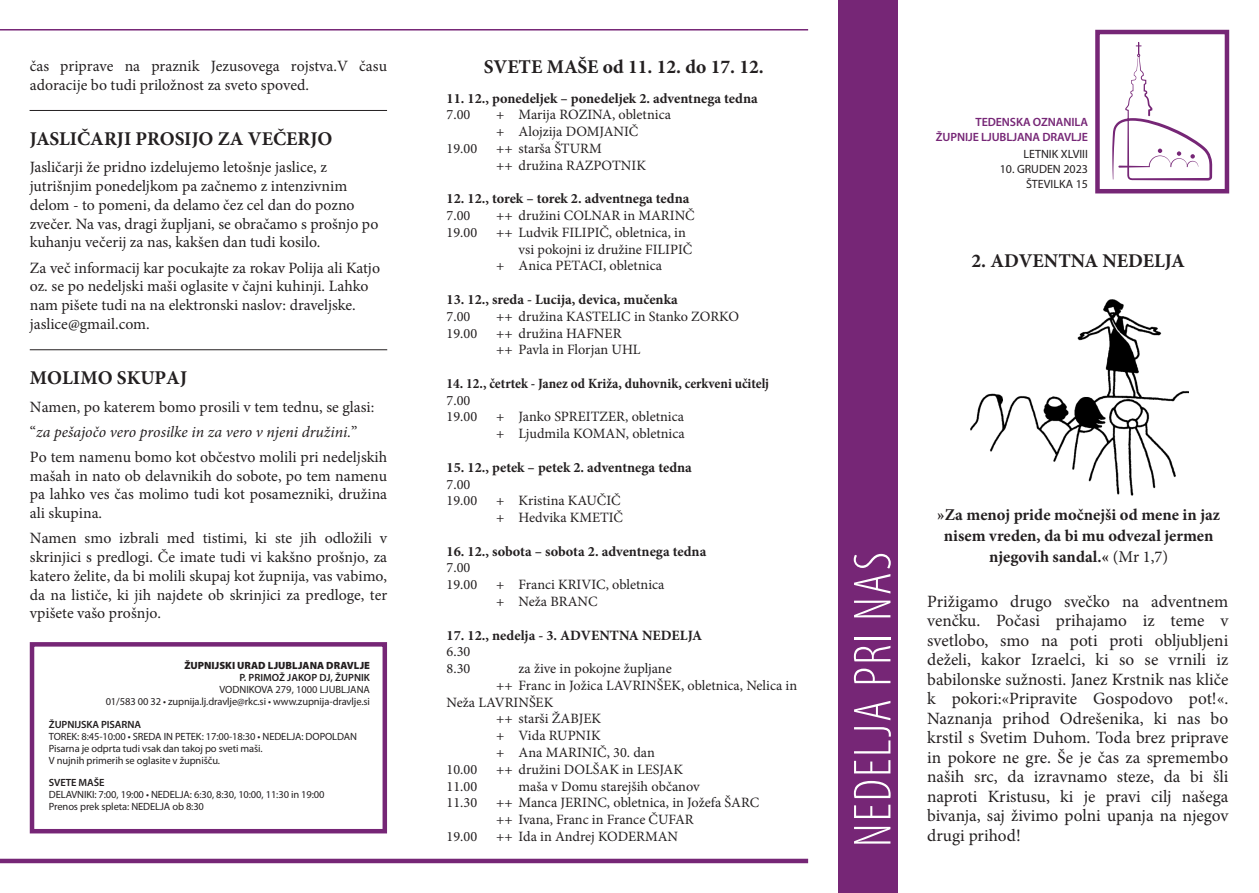
<style>
.page{position:relative;width:1259px;height:893px;background:#fff}
.page>*{position:absolute;margin:0;border:0;box-sizing:border-box;transform-origin:0 0}
.t1{font:300 condensed 54px "Myriad Pro";letter-spacing:.04em;color:#fff}
.t2{font:700 19.5px "Minion Pro";color:#231f20}
.t3{font:17.25px/19.5px "Minion Pro";color:#231f20;text-align:justify}
.t4{font:700 16.5px/21px "Minion Pro";color:#231f20;text-align:center}
.t5{font:15.75px/18.8px "Minion Pro";color:#231f20}
.t6{font:14.25px/16.8px "Minion Pro";color:#231f20}
.t7{font:700 14.25px "Minion Pro";color:#231f20}
.t8{font:700 condensed 14.25px "Minion Pro";color:#231f20}
.t9{font:600 12px/15px "Myriad Pro";letter-spacing:-.01em;color:#762676;text-align:right}
.t10{font:12px/15px "Myriad Pro";color:#231f20;text-align:right}
.t11{font:10.5px/12px "Myriad Pro";letter-spacing:-.01em;color:#231f20}
.t12{font:600 10.5px "Myriad Pro";letter-spacing:-.01em;color:#231f20}
.t13{font:900 10.5px "Myriad Pro";color:#231f20}
.s1{font-style:italic}
.s2{font-weight:400}
</style>
<div class="page">
<div style="left:30px;top:642px;width:357px;height:191px;border:4px solid #762676"></div>
<div style="left:838px;top:0;width:59px;height:893px;background:#762676"></div>
<div style="left:1095px;top:30px;width:134px;height:163px;border:4px solid #762676"></div>
<svg style="left:1112px;top:42px;width:100px;height:139px"></svg>
<hr style="left:0;top:29px;width:808px;height:2px;background:#762676">
<hr style="left:0;top:859px;width:808px;height:4px;background:#762676">
<hr style="left:30px;top:349px;width:357px;height:1px;background:#231f20">
<hr style="left:30px;top:110px;width:357px;height:1px;background:#231f20">
<img style="left:970px;top:299px;width:218px;height:197px">
<p class="t5" style="left:30px;top:58px;width:359px">čas priprave na praznik Jezusovega rojstva.V času adoracije bo tudi priložnost za sveto spoved.</p>
<p class="t2" style="left:30px;top:131px;width:304px">JASLIČARJI PROSIJO ZA VEČERJO</p>
<p class="t5" style="left:30px;top:159px;width:350px">Jasličarji že pridno izdelujemo letošnje jaslice, z jutrišnjim ponedeljkom pa začnemo z intenzivnim delom - to pomeni, da delamo čez cel dan do pozno zvečer. Na vas, dragi župljani, se obračamo s prošnjo po kuhanju večerij za nas, kakšen dan tudi kosilo.</p>
<p class="t5" style="left:30px;top:260px;width:352px">Za več informacij kar pocukajte za rokav Polija ali Katjo oz. se po nedeljski maši oglasite v čajni kuhinji. Lahko nam pišete tudi na na elektronski naslov: draveljske. jaslice@gmail.com.</p>
<p class="t2" style="left:30px;top:370px;width:159px">MOLIMO SKUPAJ</p>
<p class="t5" style="left:30px;top:395px;width:359px;line-height:25.2px">Namen, po katerem bomo prosili v tem tednu, se glasi: “<span class="s1">za pešajočo vero prosilke in za vero v njeni družini.</span>”<br>Po tem namenu bomo kot občestvo molili pri nedeljskih</p>
<p class="t5" style="left:30px;top:468px;width:359px;text-align:justify">mašah in nato ob delavnikih do sobote, po tem namenu pa lahko ves čas molimo tudi kot posamezniki, družina ali skupina.</p>
<p class="t5" style="left:30px;top:530px;width:359px;text-align:justify">Namen smo izbrali med tistimi, ki ste jih odložili v skrinjici s predlogi. Če imate tudi vi kakšno prošnjo, za katero želite, da bi molili skupaj kot župnija, vas vabimo, da na lističe, ki jih najdete ob skrinjici za predloge, ter vpišete vašo prošnjo.</p>
<p class="t13" style="left:184px;top:661px;width:187px">ŽUPNIJSKI URAD LJUBLJANA DRAVLJE</p>
<p class="t12" style="left:239px;top:673px;width:132px">P. PRIMOŽ JAKOP DJ, ŽUPNIK</p>
<p class="t11" style="left:106px;top:684px;width:266px;text-align:right">VODNIKOVA 279, 1000 LJUBLJANA<br>01/583 00 32 • zupnija.lj.dravlje@rkc.si • www.zupnija-dravlje.si</p>
<p class="t12" style="left:49px;top:720px;width:94px">ŽUPNIJSKA PISARNA</p>
<p class="t11" style="left:49px;top:731px;width:310px">TOREK: 8:45-10:00 • SREDA IN PETEK: 17:00-18:30 • NEDELJA: DOPOLDAN<br>Pisarna je odprta tudi vsak dan takoj po sveti maši.<br>V nujnih primerih se oglasite v župnišču.</p>
<p class="t12" style="left:49px;top:778px;width:57px">SVETE MAŠE</p>
<p class="t11" style="left:49px;top:790px;width:277px">DELAVNIKI: 7:00, 19:00 • NEDELJA: 6:30, 8:30, 10:00, 11:30 in 19:00<br>Prenos prek spleta: NEDELJA ob 8:30</p>
<p class="t2" style="left:484px;top:59px;width:282px">SVETE MAŠE od 11. 12. do 17. 12.</p>
<p class="t7" style="left:446px;top:92px;width:313px">11. 12., ponedeljek – ponedeljek 2. adventnega tedna</p>
<p class="t6" style="left:446px;top:108px;width:25px">7.00</p>
<p class="t6" style="left:496px;top:108px;width:176px">+ Marija ROZINA, obletnica + Alojzija DOMJANIČ</p>
<p class="t6" style="left:446px;top:141px;width:32px">19.00</p>
<p class="t6" style="left:496px;top:141px;width:151px">++ starša ŠTURM<br>++ družina RAZPOTNIK</p>
<p class="t7" style="left:446px;top:193px;width:244px">12. 12., torek – torek 2. adventnega tedna</p>
<p class="t6" style="left:446px;top:208px;width:25px">7.00</p>
<p class="t6" style="left:496px;top:208px;width:200px">++ družini COLNAR in MARINČ</p>
<p class="t6" style="left:446px;top:225px;width:32px">19.00</p>
<p class="t6" style="left:496px;top:225px;width:191px">++ Ludvik FILIPIČ, obletnica, in</p>
<p class="t6" style="left:518px;top:242px;width:175px">vsi pokojni iz družine FILIPIČ</p>
<p class="t6" style="left:496px;top:259px;width:167px">+ Anica PETACI, obletnica</p>
<p class="t7" style="left:446px;top:294px;width:233px">13. 12., sreda - Lucija, devica, mučenka</p>
<p class="t6" style="left:446px;top:309px;width:25px">7.00</p>
<p class="t6" style="left:496px;top:309px;width:244px">++ družina KASTELIC in Stanko ZORKO</p>
<p class="t6" style="left:446px;top:326px;width:32px">19.00</p>
<p class="t6" style="left:496px;top:326px;width:146px">++ družina HAFNER ++ Pavla in Florjan UHL</p>
<p class="t8" style="left:446px;top:377px;width:324px">14. 12., četrtek - Janez od Križa, duhovnik, cerkveni učitelj</p>
<p class="t6" style="left:446px;top:393px;width:32px">7.00<br>19.00</p>
<p class="t6" style="left:496px;top:410px;width:190px">+ Janko SPREITZER, obletnica + Ljudmila KOMAN, obletnica</p>
<p class="t7" style="left:446px;top:461px;width:247px">15. 12., petek – petek 2. adventnega tedna</p>
<p class="t6" style="left:446px;top:477px;width:32px">7.00<br>19.00</p>
<p class="t6" style="left:496px;top:494px;width:128px">+ Kristina KAUČIČ + Hedvika KMETIČ</p>
<p class="t7" style="left:446px;top:545px;width:261px">16. 12., sobota – sobota 2. adventnega tedna</p>
<p class="t6" style="left:446px;top:561px;width:32px">7.00<br>19.00</p>
<p class="t6" style="left:496px;top:578px;width:170px">+ Franci KRIVIC, obletnica + Neža BRANC</p>
<p class="t7" style="left:446px;top:629px;width:257px">17. 12., nedelja - 3. ADVENTNA NEDELJA</p>
<p class="t6" style="left:446px;top:645px;width:25px">6.30<br>8.30</p>
<p class="t6" style="left:518px;top:661px;width:155px">za žive in pokojne župljane</p>
<p class="t6" style="left:496px;top:678px;width:303px">++ Franc in Jožica LAVRINŠEK, obletnica, Nelica in</p>
<p class="t6" style="left:446px;top:695px;width:108px">Neža LAVRINŠEK</p>
<p class="t6" style="left:496px;top:712px;width:107px">++ starši ŽABJEK</p>
<p class="t6" style="left:496px;top:729px;width:106px">+ Vida RUPNIK</p>
<p class="t6" style="left:496px;top:745px;width:160px">+ Ana MARINIČ, 30. dan</p>
<p class="t6" style="left:446px;top:762px;width:32px">10.00</p>
<p class="t6" style="left:496px;top:762px;width:188px">++ družini DOLŠAK in LESJAK</p>
<p class="t6" style="left:446px;top:779px;width:32px">11.00</p>
<p class="t6" style="left:518px;top:779px;width:182px">maša v Domu starejših občanov</p>
<p class="t6" style="left:446px;top:796px;width:32px">11.30</p>
<p class="t6" style="left:496px;top:796px;width:265px">++ Manca JERINC, obletnica, in Jožefa ŠARC ++ Ivana, Franc in France ČUFAR</p>
<p class="t6" style="left:446px;top:829px;width:32px">19.00</p>
<p class="t6" style="left:496px;top:829px;width:184px">++ Ida in Andrej KODERMAN</p>
<p class="t9" style="left:936px;top:115px;width:154px">TEDENSKA OZNANILA<br>ŽUPNIJE LJUBLJANA DRAVLJE</p>
<p class="t10" style="left:1023px;top:147px;width:66px">LETNIK XLVIII</p>
<p class="t10" style="left:999px;top:162px;width:90px">10. GRUDEN 2023<br>ŠTEVILKA 15</p>
<p class="t2" style="left:971px;top:253px;width:215px">2. ADVENTNA NEDELJA</p>
<h1 class="t1" style="left:850px;top:847px;width:297px;rotate:-90deg">NEDELJA PRI NAS</h1>
<p class="t4" style="left:937px;top:505px;width:284px">»Za menoj pride močnejši od mene in jaz nisem vreden, da bi mu odvezal jermen njegovih sandal.« <span class="s2">(Mr 1,7)</span></p>
<p class="t3" style="left:927px;top:593px;width:303px">Prižigamo drugo svečko na adventnem venčku. Počasi prihajamo iz teme v svetlobo, smo na poti proti obljubljeni deželi, kakor Izraelci, ki so se vrnili iz babilonske sužnosti. Janez Krstnik nas kliče k pokori:«Pripravite Gospodovo pot!«.<br>Naznanja prihod Odrešenika, ki nas bo krstil s Svetim Duhom. Toda brez priprave in pokore ne gre. Še je čas za spremembo naših src, da izravnamo steze, da bi šli naproti Kristusu, ki je pravi cilj našega bivanja, saj živimo polni upanja na njegov drugi prihod!</p>
</div>
